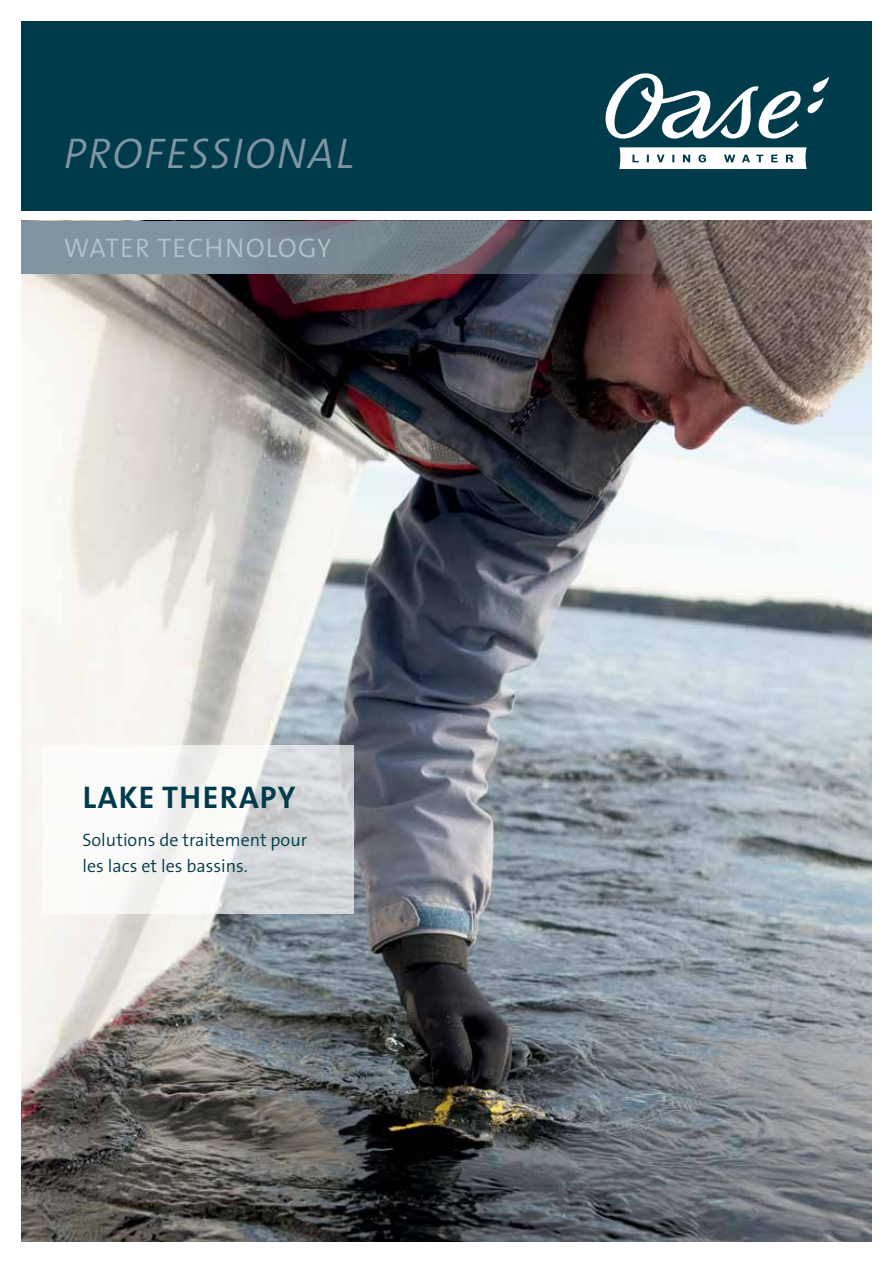
<style>
.page{position:relative;width:893px;height:1263px;background:#fff}
.page>*{position:absolute;margin:0;border:0;box-sizing:border-box;transform-origin:0 0}
.t1{font:43.2px "The Sans LP4 Se Lig IT";letter-spacing:.045em;color:#7f95a2}
.t2{font:31.5px "The Sans LP7 Bld";letter-spacing:.04em;color:#003b4c}
.t3{font:27px "The Sans LP4 Se Lig";letter-spacing:.045em;color:#b6c1c9}
.t4{font:18px/25.5px "The Sans LP4 Se Lig";color:#003b4c}
</style>
<div class="page">
<div style="left:21px;top:21px;width:851px;height:189px;background:#003b4c"></div>
<svg style="left:605px;top:73px;width:224px;height:66px"></svg>
<svg style="left:619px;top:147px;width:188px;height:22px;background:#e3e9eb"></svg>
<img style="left:21px;top:221px;width:851px;height:1021px">
<svg style="left:43px;top:746px;width:310px;height:168px;fill:#faf9f6"></svg>
<svg style="left:21px;top:221px;width:696px;height:52px;background:#6f7983"></svg>
<h1 class="t1" style="left:64px;top:126px;width:292px">PROFESSIONAL</h1>
<h3 class="t3" style="left:64px;top:231px;width:269px">WATER TECHNOLOGY</h3>
<h2 class="t2" style="left:83px;top:777px;width:214px">LAKE THERAPY</h2>
<p class="t4" style="left:82px;top:828px;width:226px">Solutions de traitement pour les lacs et les bassins.</p>
</div>
